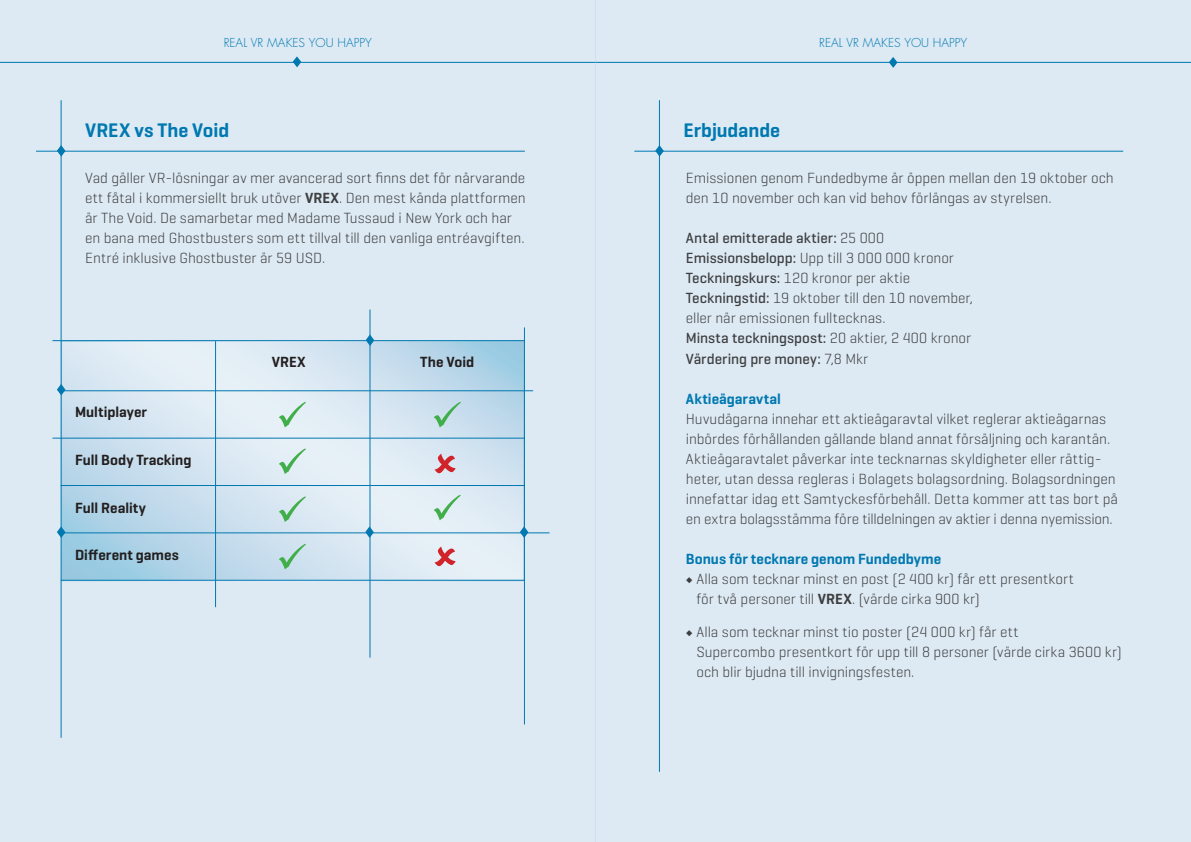
<style>
.page{position:relative;width:1191px;height:842px;background:#fff}
.page>*{position:absolute;margin:0;border:0;box-sizing:border-box;transform-origin:0 0}
.t1{font:600 20px "Geogrotesque";letter-spacing:-.005em;color:#0078b0}
.t2{font:300 15px/20px "Geogrotesque";color:#3e3e3f}
.t3{font:500 15px "Geogrotesque";color:#3e3e3f}
.t4{font:600 15px "Geogrotesque";color:#231f20}
.t5{font:600 15px "Geogrotesque";color:#0078b0}
.t6{font:300 12px "Futura Std";color:#0078b0}
.s1{font-weight:600}
.s2{font-weight:300}
.s3{font-weight:500}
.s4{font-family:"Minion Pro";font-weight:400}
</style>
<div class="page">
<div style="left:595px;top:0;width:596px;height:842px;background:#ddeaf4"></div>
<svg style="left:655px;top:145px;width:9px;height:12px"></svg>
<hr style="left:659px;top:100px;width:1px;height:672px;background:#0078b0">
<hr style="left:634px;top:151px;width:489px;height:1px;background:#0078b0">
<hr style="left:595px;top:62px;width:596px;height:1px;background:#0078b0">
<svg style="left:889px;top:57px;width:8px;height:11px"></svg>
<div style="left:0;top:0;width:595px;height:842px;background:#ddeaf4"></div>
<svg style="left:63px;top:343px;width:459px;height:236px"></svg>
<svg style="left:57px;top:145px;width:8px;height:12px"></svg>
<svg style="left:57px;top:384px;width:8px;height:11px"></svg>
<svg style="left:57px;top:526px;width:8px;height:12px"></svg>
<svg style="left:366px;top:334px;width:8px;height:12px"></svg>
<svg style="left:365px;top:526px;width:9px;height:12px"></svg>
<svg style="left:520px;top:526px;width:8px;height:12px"></svg>
<hr style="left:61px;top:100px;width:1px;height:638px;background:#0078b0">
<hr style="left:215px;top:341px;width:1px;height:266px;background:#0078b0">
<hr style="left:369px;top:309px;width:1px;height:349px;background:#0078b0">
<hr style="left:524px;top:327px;width:1px;height:397px;background:#0078b0">
<hr style="left:52px;top:340px;width:473px;height:1px;background:#0078b0">
<hr style="left:36px;top:151px;width:489px;height:1px;background:#0078b0">
<hr style="left:61px;top:390px;width:472px;height:1px;background:#0078b0">
<hr style="left:52px;top:438px;width:473px;height:1px;background:#0078b0">
<hr style="left:61px;top:485px;width:464px;height:1px;background:#0078b0">
<hr style="left:61px;top:532px;width:488px;height:1px;background:#0078b0">
<hr style="left:61px;top:580px;width:464px;height:1px;background:#0078b0">
<svg style="left:434px;top:454px;width:21px;height:19px"></svg>
<svg style="left:434px;top:546px;width:21px;height:20px"></svg>
<svg style="left:279px;top:402px;width:27px;height:25px"></svg>
<svg style="left:434px;top:402px;width:27px;height:25px"></svg>
<svg style="left:434px;top:495px;width:27px;height:25px"></svg>
<svg style="left:279px;top:448px;width:27px;height:26px"></svg>
<svg style="left:279px;top:496px;width:27px;height:26px"></svg>
<svg style="left:279px;top:544px;width:27px;height:25px"></svg>
<hr style="left:0;top:62px;width:595px;height:1px;background:#0078b0">
<svg style="left:293px;top:56px;width:8px;height:11px"></svg>
<p class="t6" style="left:224px;top:36px;width:150px">REAL VR MAKES YOU HAPPY</p>
<p class="t1" style="left:85px;top:118px;width:146px">VREX vs The Void</p>
<p class="t2" style="left:85px;top:168px;width:442px">Vad gäller VR-lösningar av mer avancerad sort finns det för närvarande ett fåtal i kommersiellt bruk utöver <span class="s1">VREX</span>. Den mest kända plattformen är The Void. De samarbetar med Madame Tussaud i New York och har en bana med Ghostbusters som ett tillval till den vanliga entréavgiften.<br>Entré inklusive Ghostbuster är 59 USD.</p>
<p class="t4" style="left:75px;top:403px;width:74px">Multiplayer</p>
<p class="t4" style="left:75px;top:450px;width:118px">Full Body Tracking</p>
<p class="t4" style="left:75px;top:499px;width:72px">Full Reality</p>
<p class="t4" style="left:75px;top:546px;width:105px">Different games</p>
<p class="t4" style="left:272px;top:353px;width:36px">VREX</p>
<p class="t4" style="left:420px;top:353px;width:55px">The Void</p>
<p class="t1" style="left:683px;top:118px;width:98px">Erbjudande</p>
<p class="t6" style="left:819px;top:36px;width:150px">REAL VR MAKES YOU HAPPY</p>
<p class="t2" style="left:686px;top:168px;width:429px">Emissionen genom Fundedbyme är öppen mellan den 19 oktober och den 10 november och kan vid behov förlängas av styrelsen.</p>
<p class="t3" style="left:686px;top:229px;width:200px">Antal emitterade aktier: <span class="s2">25 000</span></p>
<p class="t2" style="left:686px;top:248px;width:270px"><span class="s3">Emissionsbelopp:</span> Upp till 3 000 000 kronor</p>
<p class="t2" style="left:686px;top:268px;width:226px"><span class="s3">Teckningskurs:</span> 120 kronor per aktie</p>
<p class="t2" style="left:686px;top:288px;width:288px"><span class="s3">Teckningstid:</span> 19 oktober till den 10 november, eller när emissionen fulltecknas.</p>
<p class="t3" style="left:686px;top:329px;width:287px">Minsta teckningspost: <span class="s2">20 aktier, 2 400 kronor</span></p>
<p class="t3" style="left:686px;top:349px;width:184px">Värdering pre money: <span class="s2">7,8 Mkr</span></p>
<p class="t5" style="left:686px;top:389px;width:97px">Aktieägaravtal</p>
<p class="t2" style="left:686px;top:408px;width:434px">Huvudägarna innehar ett aktieägaravtal vilket reglerar aktieägarnas inbördes förhållanden gällande bland annat försäljning och karantän.<br>Aktieägaravtalet påverkar inte tecknarnas skyldigheter eller rättig&shy;heter, utan dessa regleras i Bolagets bolagsordning. Bolagsordningen innefattar idag ett Samtyckesförbehåll. Detta kommer att tas bort på en extra bolagsstämma före tilldelningen av aktier i denna nyemission.</p>
<p class="t5" style="left:686px;top:549px;width:257px">Bonus för tecknare genom Fundedbyme</p>
<p class="t2" style="left:696px;top:568px;width:379px;text-indent:-11px"><span class="s4">◆</span> Alla som tecknar minst en post (2 400 kr) får ett presentkort för två personer till <span class="s1">VREX</span>. (värde cirka 900 kr)</p>
<p class="t2" style="left:696px;top:621px;width:427px;text-indent:-11px"><span class="s4">◆</span> Alla som tecknar minst tio poster (24 000 kr) får ett<br>Supercombo presentkort för upp till 8 personer (värde cirka 3600 kr) och blir bjudna till invigningsfesten.</p>
</div>
